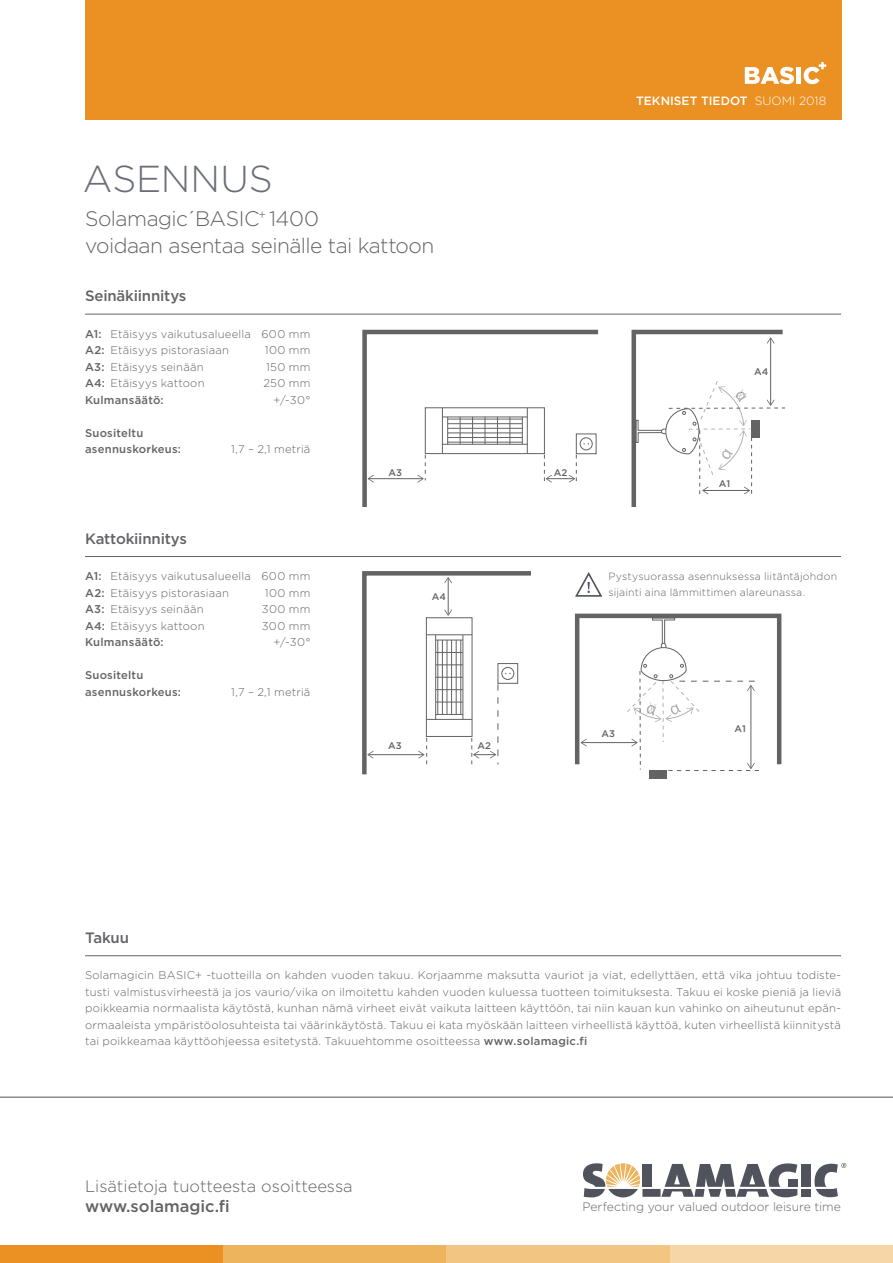
<style>
.page{position:relative;width:893px;height:1263px;background:#fff}
.page>*{position:absolute;margin:0;border:0;box-sizing:border-box;transform-origin:0 0}
.t1{font:300 37.5px "Gotham";letter-spacing:-.005em;color:#6b6e78}
.t2{font:300 21px "Gotham";letter-spacing:-.025em;color:#636366}
.t3{font:300 16.5px "Gotham";color:#636366}
.t4{font:500 16.5px "Gotham";color:#636366}
.t5{font:500 15px "Gotham";letter-spacing:-.015em;color:#636366}
.t6{font:300 12.15px "Gotham";letter-spacing:-.005em;color:#636366}
.t7{font:500 12px "Gotham";color:#fff}
.t8{font:300 11.25px/16.5px "Gotham";letter-spacing:.015em;color:#636366;text-align:justify}
.t9{font:500 11.25px/16.5px "Gotham";letter-spacing:.02em;color:#636366}
.t10{font:300 10.5px/16.5px "Gotham";letter-spacing:.02em;color:#636366}
.t11{font:500 9.6px "Gotham";color:#636366}
.s1{font-weight:500}
.s2{font-weight:300}
</style>
<div class="page">
<div style="left:85px;top:0;width:756px;height:120px;background:#eb9022"></div>
<svg style="left:745px;top:67px;width:49px;height:17px"></svg>
<div style="left:796px;top:67px;width:5px;height:17px;background:#fff"></div>
<svg style="left:804px;top:62px;width:22px;height:22px"></svg>
<svg style="left:583px;top:1163px;width:57px;height:34px"></svg>
<div style="left:642px;top:1164px;width:9px;height:23px;background:#50535c"></div>
<div style="left:642px;top:1189px;width:19px;height:8px;background:#50535c"></div>
<svg style="left:661px;top:1163px;width:136px;height:34px"></svg>
<div style="left:788px;top:1179px;width:9px;height:8px;background:#50535c"></div>
<div style="left:802px;top:1164px;width:9px;height:23px;background:#50535c"></div>
<div style="left:802px;top:1189px;width:9px;height:8px;background:#50535c"></div>
<svg style="left:814px;top:1163px;width:32px;height:34px"></svg>
<hr style="left:0;top:1097px;width:893px;height:1px;background:#50535d">
<svg style="left:362px;top:329px;width:237px;height:178px"></svg>
<svg style="left:631px;top:329px;width:155px;height:178px"></svg>
<svg style="left:362px;top:571px;width:168px;height:204px"></svg>
<div style="left:575px;top:614px;width:206px;height:152px;border:4px solid #636366"></div>
<div style="left:649px;top:770px;width:17px;height:9px;background:#636366"></div>
<hr style="left:581px;top:742px;width:56px;height:1px;background:#636366">
<svg style="left:581px;top:739px;width:6px;height:7px"></svg>
<svg style="left:626px;top:617px;width:133px;height:154px"></svg>
<div style="left:670px;top:1246px;width:223px;height:17px;background:#f6d5a7"></div>
<div style="left:0;top:1246px;width:223px;height:17px;background:#eb9022"></div>
<div style="left:223px;top:1246px;width:223px;height:17px;background:#eeb45d"></div>
<div style="left:446px;top:1246px;width:224px;height:17px;background:#f3c582"></div>
<hr style="left:85px;top:955px;width:756px;height:1px;background:#636366">
<hr style="left:85px;top:314px;width:756px;height:1px;background:#636366">
<hr style="left:85px;top:556px;width:756px;height:1px;background:#636366">
<svg style="left:575px;top:572px;width:28px;height:25px"></svg>
<p class="t1" style="left:83px;top:155px;width:191px">ASENNUS</p>
<p class="t2" style="left:85px;top:206px;width:235px">Solamagic´BASIC<sup>+</sup> 1400</p>
<p class="t2" style="left:85px;top:233px;width:351px">voidaan asentaa seinälle tai kattoon</p>
<p class="t5" style="left:85px;top:286px;width:103px">Seinäkiinnitys</p>
<p class="t8" style="left:85px;top:325px;width:227px"><span class="s1">A1:</span> Etäisyys vaikutusalueella 600 mm</p>
<p class="t8" style="left:85px;top:342px;width:146px"><span class="s1">A2:</span> Etäisyys pistorasiaan</p>
<p class="t8" style="left:265px;top:342px;width:47px">100 mm</p>
<p class="t8" style="left:85px;top:358px;width:120px"><span class="s1">A3:</span> Etäisyys seinään</p>
<p class="t8" style="left:266px;top:358px;width:46px">150 mm</p>
<p class="t8" style="left:85px;top:375px;width:121px"><span class="s1">A4:</span> Etäisyys kattoon</p>
<p class="t8" style="left:263px;top:375px;width:49px">250 mm</p>
<p class="t9" style="left:85px;top:391px;width:80px">Kulmansäätö:</p>
<p class="t8" style="left:273px;top:391px;width:38px">+/-30°</p>
<p class="t9" style="left:85px;top:424px;width:98px">Suositeltu asennuskorkeus:</p>
<p class="t8" style="left:231px;top:441px;width:81px">1,7 – 2,1 metriä</p>
<p class="t5" style="left:85px;top:528px;width:103px">Kattokiinnitys</p>
<p class="t8" style="left:85px;top:568px;width:227px"><span class="s1">A1:</span> Etäisyys vaikutusalueella 600 mm</p>
<p class="t8" style="left:85px;top:584px;width:146px"><span class="s1">A2:</span> Etäisyys pistorasiaan</p>
<p class="t8" style="left:265px;top:584px;width:47px">100 mm</p>
<p class="t8" style="left:85px;top:601px;width:120px"><span class="s1">A3:</span> Etäisyys seinään</p>
<p class="t8" style="left:262px;top:601px;width:50px">300 mm</p>
<p class="t8" style="left:85px;top:617px;width:121px"><span class="s1">A4:</span> Etäisyys kattoon</p>
<p class="t8" style="left:262px;top:617px;width:50px">300 mm</p>
<p class="t9" style="left:85px;top:634px;width:80px">Kulmansäätö:</p>
<p class="t8" style="left:273px;top:634px;width:38px">+/-30°</p>
<p class="t9" style="left:85px;top:667px;width:98px">Suositeltu asennuskorkeus:</p>
<p class="t8" style="left:231px;top:683px;width:81px">1,7 – 2,1 metriä</p>
<p class="t11" style="left:378px;top:466px;width:15px">A3</p>
<p class="t11" style="left:544px;top:466px;width:15px">A2</p>
<p class="t11" style="left:388px;top:466px;width:15px">A3</p>
<p class="t11" style="left:554px;top:466px;width:15px">A2</p>
<p class="t11" style="left:432px;top:590px;width:16px">A4</p>
<p class="t11" style="left:388px;top:739px;width:15px">A3</p>
<p class="t11" style="left:478px;top:739px;width:15px">A2</p>
<p class="t7" style="left:636px;top:93px;width:192px">TEKNISET TIEDOT <span class="s2">SUOMI 2018</span></p>
<p class="t11" style="left:754px;top:365px;width:16px">A4</p>
<p class="t11" style="left:764px;top:365px;width:16px">A4</p>
<p class="t11" style="left:719px;top:477px;width:23px">A1A1</p>
<p class="t10" style="left:608px;top:567px;width:230px">Pystysuorassa asennuksessa liitäntäjohdon sijainti aina lämmittimen alareunassa.</p>
<p class="t11" style="left:601px;top:727px;width:15px">A3</p>
<p class="t11" style="left:734px;top:722px;width:13px">A1</p>
<p class="t5" style="left:85px;top:928px;width:46px">Takuu</p>
<p class="t8" style="left:85px;top:967px;width:758px">Solamagicin BASIC+ -tuotteilla on kahden vuoden takuu. Korjaamme maksutta vauriot ja viat, edellyttäen, että vika johtuu todiste&shy;tusti valmistusvirheestä ja jos vaurio/vika on ilmoitettu kahden vuoden kuluessa tuotteen toimituksesta. Takuu ei koske pieniä ja lieviä poikkeamia normaalista käytöstä, kunhan nämä virheet eivät vaikuta laitteen käyttöön, tai niin kauan kun vahinko on aiheutunut epän&shy;ormaaleista ympäristöolosuhteista tai väärinkäytöstä. Takuu ei kata myöskään laitteen virheellistä käyttöä, kuten virheellistä kiinnitystä tai poikkeamaa käyttöohjeessa esitetystä. Takuuehtomme osoitteessa <span class="s1">www.solamagic.fi</span></p>
<p class="t3" style="left:85px;top:1176px;width:269px">Lisätietoja tuotteesta osoitteessa</p>
<p class="t4" style="left:85px;top:1195px;width:146px">www.solamagic.fi</p>
<p class="t6" style="left:582px;top:1199px;width:260px">Perfecting your valued outdoor leisure time</p>
</div>
